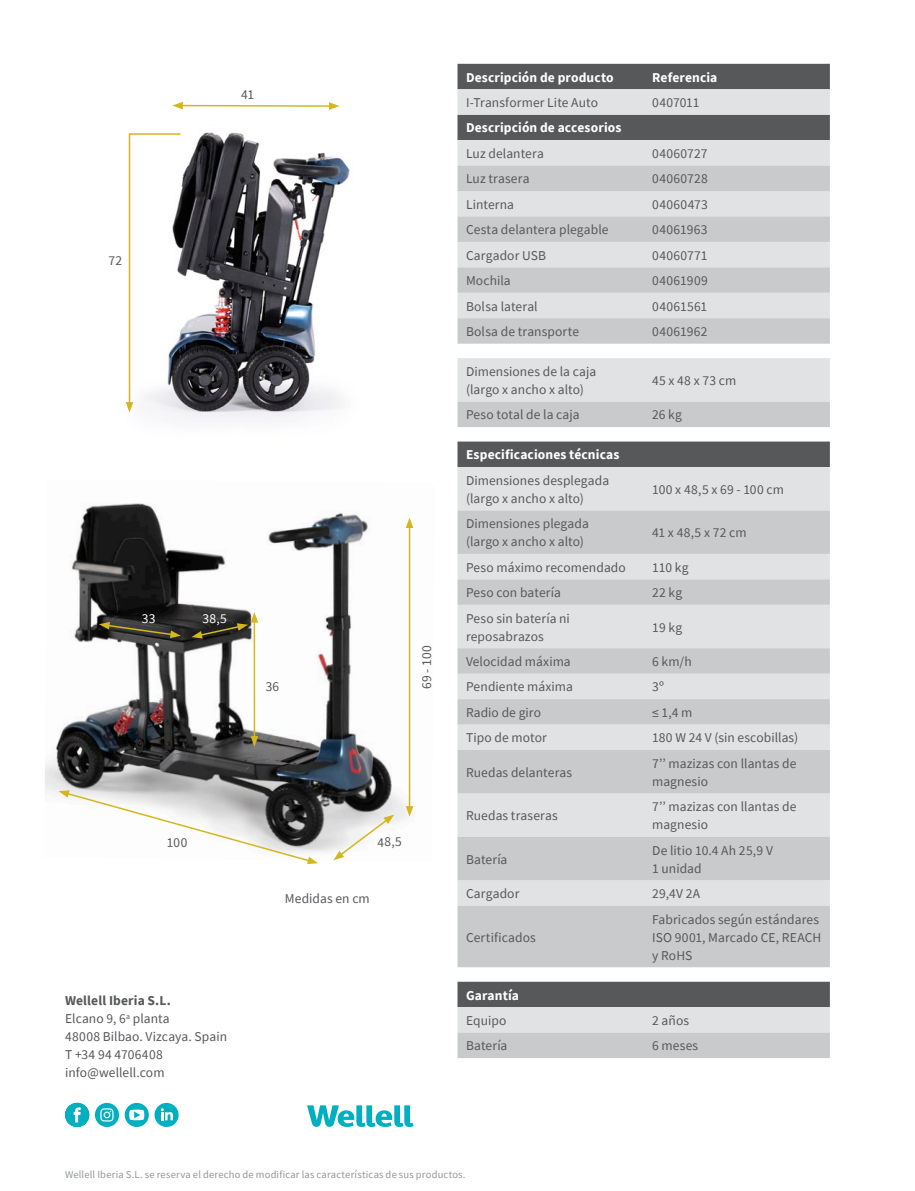
<style>
.page{position:relative;width:915px;height:1191px;background:#fff}
.page>*{position:absolute;margin:0;border:0;box-sizing:border-box;transform-origin:0 0}
.t1{font:13.5px/18px "Source Sans Pro";letter-spacing:.01em;color:#57585a}
.t2{font:700 13.5px "Source Sans Pro";letter-spacing:.01em;color:#fff}
.t3{font:13.5px "Source Sans Pro";color:#fff}
.t4{font:10.5px "Source Sans Pro";letter-spacing:.02em;color:#939598}
.s1{font-weight:700}
</style>
<div class="page">
<img style="left:125px;top:106px;width:225px;height:314px">
<div style="left:457px;top:64px;width:372px;height:25px;background:#57585a"></div>
<svg style="left:457px;top:89px;width:372px;height:77px;background:#b4b5b7"></svg>
<svg style="left:457px;top:166px;width:372px;height:178px;background:#d3d4d6"></svg>
<svg style="left:457px;top:358px;width:372px;height:69px;background:#d8d9db"></svg>
<div style="left:457px;top:441px;width:372px;height:26px;background:#57585a"></div>
<div style="left:457px;top:467px;width:372px;height:43px;background:#e1e2e4"></div>
<svg style="left:457px;top:510px;width:372px;height:457px;background:#d3d4d6"></svg>
<svg style="left:457px;top:981px;width:372px;height:77px;background:#acadaf"></svg>
<svg style="left:172px;top:102px;width:167px;height:8px"></svg>
<svg style="left:126px;top:132px;width:56px;height:280px"></svg>
<svg style="left:307px;top:1105px;width:106px;height:22px"></svg>
<svg style="left:125px;top:1102px;width:24px;height:25px"></svg>
<svg style="left:154px;top:1102px;width:24px;height:25px"></svg>
<svg style="left:161px;top:1108px;width:12px;height:12px"></svg>
<svg style="left:95px;top:1102px;width:24px;height:25px"></svg>
<svg style="left:100px;top:1108px;width:13px;height:13px"></svg>
<svg style="left:129px;top:1109px;width:15px;height:11px"></svg>
<div style="left:65px;top:1102px;width:24px;height:25px;background:#00b0c0;border-radius:50%"></div>
<svg style="left:74px;top:1107px;width:7px;height:15px"></svg>
<img style="left:45px;top:503px;width:369px;height:358px">
<svg style="left:99px;top:622px;width:82px;height:16px"></svg>
<hr style="left:253px;top:620px;width:2px;height:118px;background:#d4b71e">
<svg style="left:250px;top:736px;width:8px;height:10px"></svg>
<svg style="left:191px;top:612px;width:67px;height:26px;background:#4d4938"></svg>
<hr style="left:408px;top:526px;width:2px;height:282px;background:#d4b71e">
<svg style="left:405px;top:806px;width:8px;height:10px"></svg>
<svg style="left:405px;top:517px;width:8px;height:11px"></svg>
<svg style="left:333px;top:814px;width:61px;height:46px"></svg>
<svg style="left:266px;top:682px;width:13px;height:9px"></svg>
<svg style="left:58px;top:790px;width:260px;height:74px"></svg>
<p class="t1" style="left:108px;top:251px;width:15px">72</p>
<p class="t1" style="left:241px;top:85px;width:15px">41</p>
<p class="t3" style="left:142px;top:610px;width:15px">33</p>
<p class="t3" style="left:202px;top:609px;width:26px">38,5</p>
<p class="t1" style="left:65px;top:992px;width:163px"><span class="s1">Wellell Iberia S.L.<br></span>Elcano 9, 6<sup>a</sup> planta<br>48008 Bilbao. Vizcaya. Spain<br>T +34 94 4706408 info@wellell.com</p>
<p class="t1" style="left:417px;top:689px;width:45px;rotate:-90deg">69 - 100</p>
<p class="t1" style="left:377px;top:833px;width:26px;rotate:-1deg">48,5</p>
<p class="t1" style="left:285px;top:889px;width:86px">Medidas en cm</p>
<p class="t2" style="left:466px;top:68px;width:149px">Descripción de producto</p>
<p class="t2" style="left:652px;top:68px;width:67px">Referencia</p>
<p class="t1" style="left:466px;top:93px;width:133px">I-Transformer Lite Auto</p>
<p class="t1" style="left:652px;top:93px;width:49px">0407011</p>
<p class="t2" style="left:466px;top:119px;width:157px">Descripción de accesorios</p>
<p class="t1" style="left:466px;top:144px;width:79px">Luz delantera</p>
<p class="t1" style="left:652px;top:144px;width:57px">04060727</p>
<p class="t1" style="left:466px;top:170px;width:65px">Luz trasera</p>
<p class="t1" style="left:652px;top:170px;width:57px">04060728</p>
<p class="t1" style="left:466px;top:195px;width:49px">Linterna</p>
<p class="t1" style="left:652px;top:195px;width:57px">04060473</p>
<p class="t1" style="left:466px;top:221px;width:144px">Cesta delantera plegable</p>
<p class="t1" style="left:652px;top:221px;width:57px">04061963</p>
<p class="t1" style="left:466px;top:246px;width:81px">Cargador USB</p>
<p class="t1" style="left:652px;top:246px;width:57px">04060771</p>
<p class="t1" style="left:466px;top:271px;width:46px">Mochila</p>
<p class="t1" style="left:652px;top:271px;width:57px">04061909</p>
<p class="t1" style="left:466px;top:297px;width:73px">Bolsa lateral</p>
<p class="t1" style="left:652px;top:297px;width:57px">04061561</p>
<p class="t1" style="left:466px;top:322px;width:115px">Bolsa de transporte</p>
<p class="t1" style="left:652px;top:322px;width:57px">04061962</p>
<p class="t1" style="left:466px;top:362px;width:132px">Dimensiones de la caja (largo x ancho x alto)</p>
<p class="t1" style="left:652px;top:371px;width:85px">45 x 48 x 73 cm</p>
<p class="t1" style="left:466px;top:406px;width:115px">Peso total de la caja</p>
<p class="t1" style="left:652px;top:406px;width:31px">26 kg</p>
<p class="t2" style="left:466px;top:446px;width:155px">Especificaciones técnicas</p>
<p class="t1" style="left:466px;top:471px;width:145px">Dimensiones desplegada (largo x ancho x alto)</p>
<p class="t1" style="left:652px;top:480px;width:133px">100 x 48,5 x 69 - 100 cm</p>
<p class="t1" style="left:466px;top:514px;width:124px">Dimensiones plegada (largo x ancho x alto)</p>
<p class="t1" style="left:652px;top:523px;width:96px">41 x 48,5 x 72 cm</p>
<p class="t1" style="left:466px;top:558px;width:161px">Peso máximo recomendado</p>
<p class="t1" style="left:652px;top:558px;width:38px">110 kg</p>
<p class="t1" style="left:466px;top:583px;width:96px">Peso con batería</p>
<p class="t1" style="left:652px;top:583px;width:32px">22 kg</p>
<p class="t1" style="left:466px;top:609px;width:105px">Peso sin batería ni reposabrazos</p>
<p class="t1" style="left:652px;top:618px;width:31px">19 kg</p>
<p class="t1" style="left:466px;top:652px;width:106px">Velocidad máxima</p>
<p class="t1" style="left:652px;top:652px;width:41px">6 km/h</p>
<p class="t1" style="left:466px;top:678px;width:108px">Pendiente máxima</p>
<p class="t1" style="left:652px;top:678px;width:13px">3º</p>
<p class="t1" style="left:466px;top:703px;width:77px">Radio de giro</p>
<p class="t1" style="left:652px;top:703px;width:42px">≤ 1,4 m</p>
<p class="t1" style="left:466px;top:729px;width:82px">Tipo de motor</p>
<p class="t1" style="left:652px;top:729px;width:147px">180 W 24 V (sin escobillas)</p>
<p class="t1" style="left:466px;top:763px;width:108px">Ruedas delanteras</p>
<p class="t1" style="left:652px;top:754px;width:146px">7’’ mazizas con llantas de magnesio</p>
<p class="t1" style="left:466px;top:806px;width:93px">Ruedas traseras</p>
<p class="t1" style="left:652px;top:797px;width:146px">7’’ mazizas con llantas de magnesio</p>
<p class="t1" style="left:466px;top:850px;width:43px">Batería</p>
<p class="t1" style="left:652px;top:841px;width:122px">De litio 10.4 Ah 25,9 V<br>1 unidad</p>
<p class="t1" style="left:466px;top:884px;width:55px">Cargador</p>
<p class="t1" style="left:652px;top:884px;width:50px">29,4V 2A</p>
<p class="t1" style="left:466px;top:928px;width:71px">Certificados</p>
<p class="t1" style="left:652px;top:910px;width:170px">Fabricados según estándares<br>ISO 9001, Marcado CE, REACH y RoHS</p>
<p class="t2" style="left:466px;top:986px;width:54px">Garantía</p>
<p class="t1" style="left:466px;top:1011px;width:42px">Equipo</p>
<p class="t1" style="left:652px;top:1011px;width:38px">2 años</p>
<p class="t1" style="left:466px;top:1036px;width:43px">Batería</p>
<p class="t1" style="left:652px;top:1036px;width:48px">6 meses</p>
<p class="t4" style="left:65px;top:1167px;width:402px">Wellell Iberia S.L. se reserva el derecho de modificar las características de sus productos.</p>
</div>
